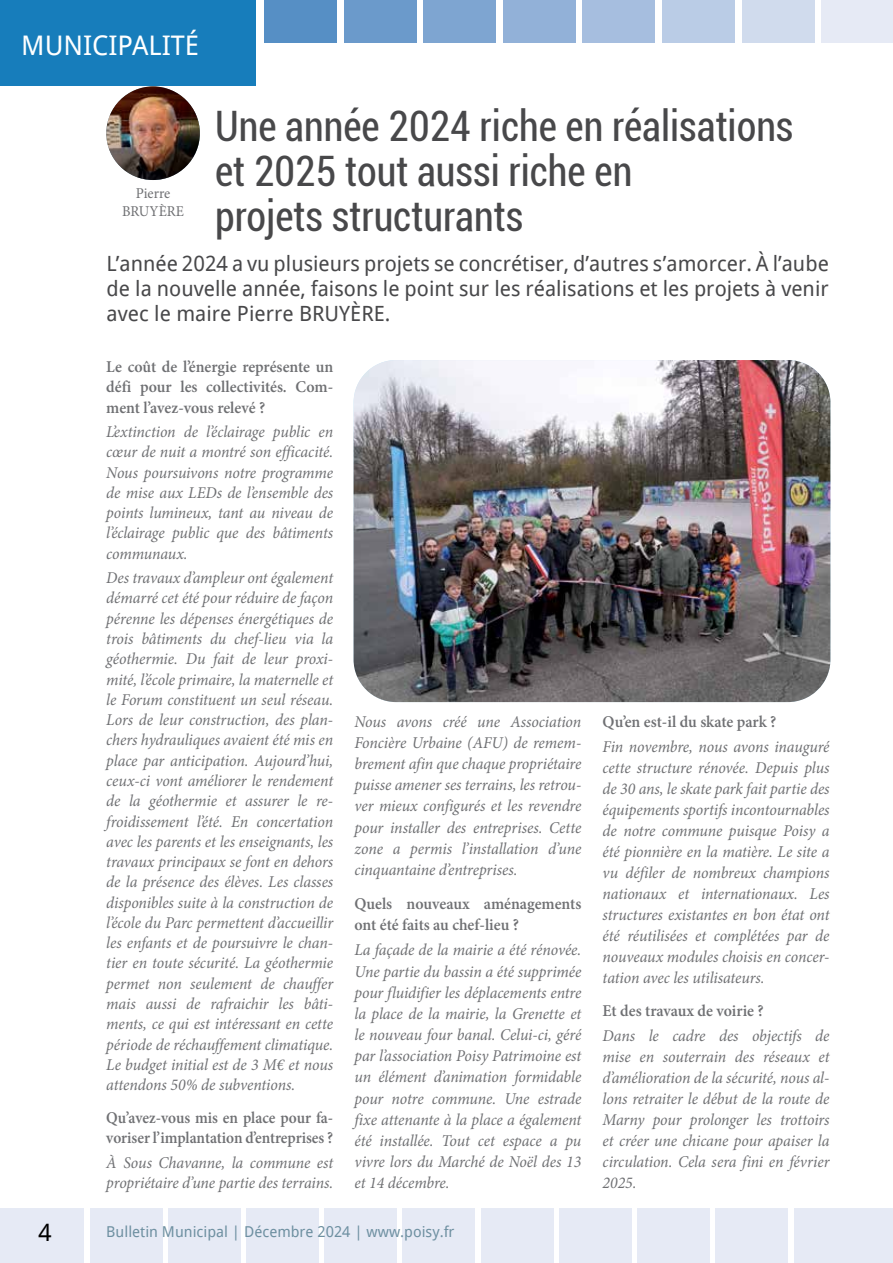
<style>
.page{position:relative;width:893px;height:1263px;background:#fff}
.page>*{position:absolute;margin:0;border:0;box-sizing:border-box;transform-origin:0 0}
.t1{font:condensed 42px/45px "Roboto";color:#48484a;scale:.95 1}
.t2{font:27px "Droid Sans";color:#fff}
.t3{font:24px "Droid Sans";color:#000}
.t4{font:21px/25.2px "Droid Sans";color:#48484a;text-align:justify}
.t5{font:italic 16.5px/20.2px "Minion Pro";letter-spacing:-.005em;color:#6f7073;text-align:justify;scale:.96 1}
.t6{font:600 16.5px/20.2px "Minion Pro";color:#6f7073;text-align:justify;scale:.96 1}
.t7{font:600 16.5px/20.2px "Minion Pro";color:#6f7073;scale:.93 1}
.t8{font:15px "Droid Sans";color:#6e90a1}
.t9{font:15px/18px "Minion Pro";color:#6f7073;text-align:center;scale:.96 1}
</style>
<div class="page">
<img style="left:354px;top:360px;width:476px;height:342px">
<div style="left:822px;top:0;width:71px;height:42px;background:#e6eaf5"></div>
<div style="left:742px;top:0;width:72px;height:42px;background:#d0dbed"></div>
<div style="left:662px;top:0;width:73px;height:42px;background:#bacce6"></div>
<div style="left:583px;top:0;width:72px;height:42px;background:#a6bedf"></div>
<div style="left:503px;top:0;width:72px;height:42px;background:#92b1d8"></div>
<div style="left:424px;top:0;width:72px;height:42px;background:#7ea5d1"></div>
<div style="left:344px;top:0;width:72px;height:42px;background:#6b9acb"></div>
<div style="left:264px;top:0;width:73px;height:42px;background:#568fc5"></div>
<div style="left:0;top:0;width:256px;height:85px;background:#177dbb"></div>
<div style="left:559px;top:1208px;width:73px;height:55px;background:#e6eaf5"></div>
<div style="left:246px;top:1208px;width:73px;height:55px;background:#e6eaf5"></div>
<div style="left:716px;top:1208px;width:72px;height:55px;background:#e6eaf5"></div>
<div style="left:403px;top:1208px;width:72px;height:55px;background:#e6eaf5"></div>
<div style="left:90px;top:1208px;width:72px;height:55px;background:#e6eaf5"></div>
<div style="left:794px;top:1208px;width:99px;height:55px;background:#e6eaf5"></div>
<div style="left:481px;top:1208px;width:72px;height:55px;background:#e6eaf5"></div>
<div style="left:168px;top:1208px;width:72px;height:55px;background:#e6eaf5"></div>
<div style="left:638px;top:1208px;width:72px;height:55px;background:#e6eaf5"></div>
<div style="left:325px;top:1208px;width:72px;height:55px;background:#e6eaf5"></div>
<div style="left:0;top:1208px;width:84px;height:55px;background:#e6eaf5"></div>
<img style="left:106px;top:86px;width:94px;height:94px;border-radius:47px">
<h2 class="t2" style="left:21px;top:26px;width:179px">MUNICIPALITÉ</h2>
<p class="t9" style="left:122px;top:184px;width:66px">Pierre<br>BRUYÈRE</p>
<h1 class="t1" style="left:215px;top:102px;width:610px">Une année 2024 riche en réalisations et 2025 tout aussi riche en<br>projets structurants</h1>
<p class="t4" style="left:107px;top:250px;width:724px">L’année 2024 a vu plusieurs projets se concrétiser, d’autres s’amorcer. À l’aube de la nouvelle année, faisons le point sur les réalisations et les projets à venir avec le maire Pierre BRUYÈRE.</p>
<p class="t6" style="left:106px;top:356px;width:238px">Le coût de l’énergie représente un défi pour les collectivités. Com&shy;ment l’avez-vous relevé ?</p>
<p class="t5" style="left:106px;top:422px;width:238px">L’extinction de l’éclairage public en cœur de nuit a montré son efficacité.<br>Nous poursuivons notre programme de mise aux LEDs de l’ensemble des points lumineux, tant au niveau de l’éclairage public que des bâtiments communaux.</p>
<p class="t5" style="left:106px;top:568px;width:238px">Des travaux d’ampleur ont également démarré cet été pour réduire de façon pérenne les dépenses énergétiques de trois bâtiments du chef-lieu via la géothermie. Du fait de leur proxi&shy;mité, l’école primaire, la maternelle et le Forum constituent un seul réseau.<br>Lors de leur construction, des plan&shy;chers hydrauliques avaient été mis en place par anticipation. Aujourd’hui, ceux-ci vont améliorer le rendement de la géothermie et assurer le re&shy;froidissement l’été. En concertation avec les parents et les enseignants, les travaux principaux se font en dehors de la présence des élèves. Les classes disponibles suite à la construction de l’école du Parc permettent d’accueillir les enfants et de poursuivre le chan&shy;tier en toute sécurité. La géothermie permet non seulement de chauffer mais aussi de rafraichir les bâti&shy;ments, ce qui est intéressant en cette période de réchauffement climatique.<br>Le budget initial est de 3 M€ et nous attendons 50% de subventions.</p>
<p class="t7" style="left:106px;top:1107px;width:245px">Qu’avez-vous mis en place pour fa&shy;voriser l’implantation d’entreprises ?</p>
<p class="t5" style="left:106px;top:1152px;width:238px">À Sous Chavanne, la commune est propriétaire d’une partie des terrains.</p>
<p class="t5" style="left:354px;top:711px;width:238px;line-height:21.1px">Nous avons créé une Association Foncière Urbaine (AFU) de remem&shy;brement afin que chaque propriétaire puisse amener ses terrains, les retrou&shy;ver mieux configurés et les revendre pour installer des entreprises. Cette zone a permis l’installation d’une cinquantaine d’entreprises.</p>
<p class="t6" style="left:354px;top:893px;width:238px;line-height:21.1px">Quels nouveaux aménagements ont été faits au chef-lieu ?</p>
<p class="t5" style="left:354px;top:939px;width:238px;line-height:21.1px">La façade de la mairie a été rénovée.<br>Une partie du bassin a été supprimée pour fluidifier les déplacements entre la place de la mairie, la Grenette et le nouveau four banal. Celui-ci, géré par l’association Poisy Patrimoine est un élément d’animation formidable pour notre commune. Une estrade fixe attenante à la place a également été installée. Tout cet espace a pu vivre lors du Marché de Noël des 13 et 14 décembre.</p>
<h3 class="t3" style="left:38px;top:1216px;width:15px">4</h3>
<p class="t8" style="left:106px;top:1221px;width:350px">Bulletin Municipal | Décembre 2024 | www.poisy.fr</p>
<p class="t6" style="left:603px;top:711px;width:183px">Qu’en est-il du skate park ?</p>
<p class="t5" style="left:603px;top:736px;width:238px;line-height:21px">Fin novembre, nous avons inauguré cette structure rénovée. Depuis plus de 30 ans, le skate park fait partie des équipements sportifs incontournables de notre commune puisque Poisy a été pionnière en la matière. Le site a vu défiler de nombreux champions nationaux et internationaux. Les structures existantes en bon état ont été réutilisées et complétées par de nouveaux modules choisis en concer&shy;tation avec les utilisateurs.</p>
<p class="t6" style="left:603px;top:1001px;width:169px">Et des travaux de voirie ?</p>
<p class="t5" style="left:603px;top:1026px;width:238px;line-height:21px">Dans le cadre des objectifs de mise en souterrain des réseaux et d’amélioration de la sécurité, nous al&shy;lons retraiter le début de la route de Marny pour prolonger les trottoirs et créer une chicane pour apaiser la circulation. Cela sera fini en février 2025.</p>
</div>
